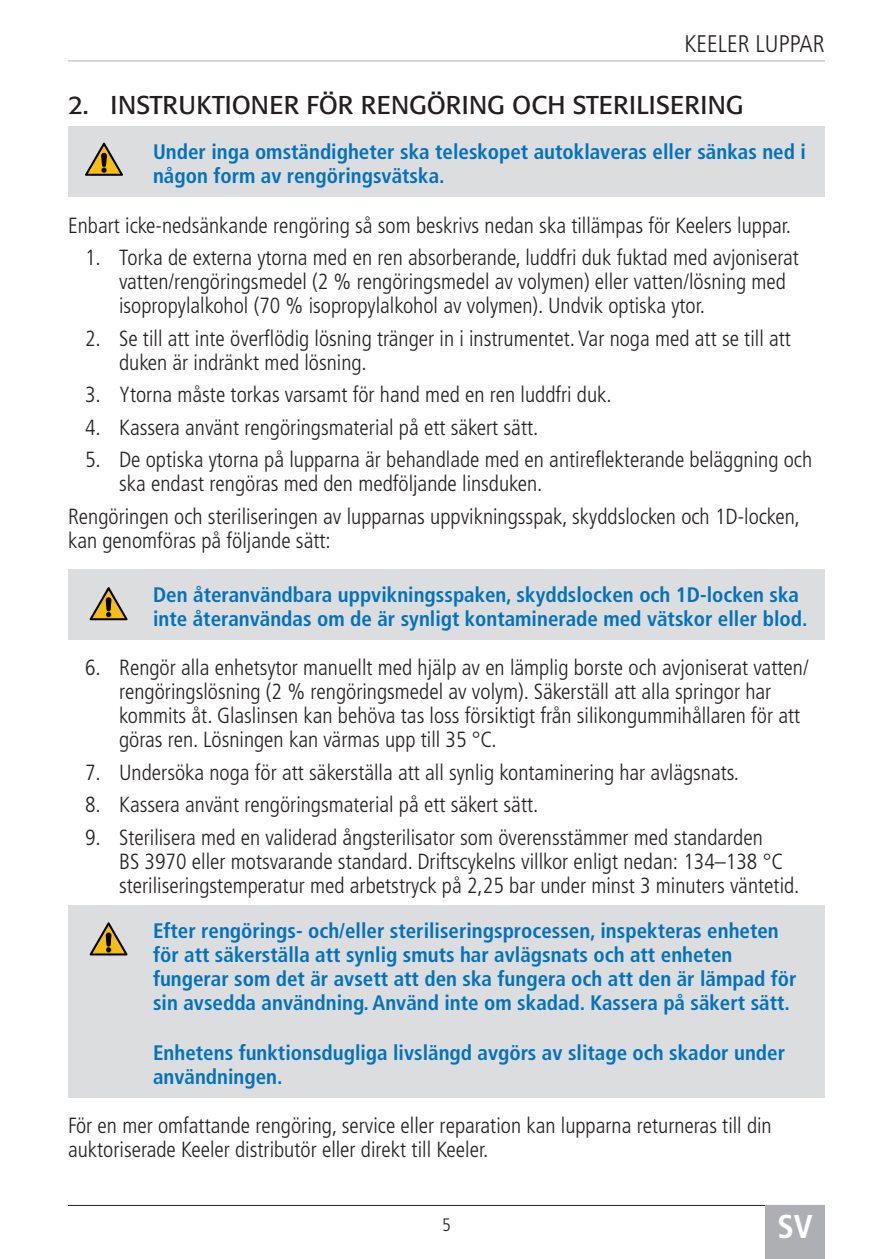
<style>
.page{position:relative;width:893px;height:1259px;background:#fff}
.page>*{position:absolute;margin:0;border:0;box-sizing:border-box;transform-origin:0 0}
.t1{font:700 condensed 33px "Frutiger LT Pro";color:#fff}
.t2{font:25.5px "Formata BQ";color:#231f20}
.t3{font:300 condensed 24px "Frutiger LT Pro";color:#231f20}
.Body_text{font:300 condensed 21.9px/24px "Frutiger LT Pro";color:#231f20}
.Caution_Single{font:700 condensed 21px/24px "Frutiger LT Pro";color:#0372bb}
.Caution_Cont{font:700 condensed 21px/24px "Frutiger LT Pro";color:#0372bb}
.t4{font:300 condensed 18px "Frutiger LT Pro";color:#231f20}
</style>
<div class="page">
<hr style="left:68px;top:1205px;width:757px;height:1px;background:#231f20">
<div style="left:765px;top:1205px;width:60px;height:54px;background:#aeafb3"></div>
<hr style="left:68px;top:60px;width:757px;height:1px;background:#aeafb3">
<div style="left:68px;top:126px;width:757px;height:71px;background:#dcdddf"></div>
<div style="left:68px;top:569px;width:757px;height:70px;background:#dcdddf"></div>
<div style="left:68px;top:905px;width:757px;height:118px;background:#dcdddf"></div>
<div style="left:68px;top:1018px;width:757px;height:79px;background:#dcdddf"></div>
<svg style="left:85px;top:143px;width:38px;height:33px"></svg>
<svg style="left:90px;top:587px;width:38px;height:33px"></svg>
<svg style="left:90px;top:922px;width:38px;height:33px"></svg>
<p class="t3" style="left:684px;top:30px;width:142px">KEELER LUPPAR</p>
<p class="t2" style="left:68px;top:89px;width:677px">2. INSTRUKTIONER FÖR RENGÖRING OCH STERILISERING</p>
<p class="Caution_Single" style="left:153px;top:140px;width:654px">Under inga omständigheter ska teleskopet autoklaveras eller sänkas ned i någon form av rengöringsvätska.</p>
<p class="Body_text" style="left:68px;top:213px;width:725px">Enbart icke-nedsänkande rengöring så som beskrivs nedan ska tillämpas för Keelers luppar.</p>
<p class="Body_text" style="left:119px;top:246px;width:681px;text-indent:-34px">1. Torka de externa ytorna med en ren absorberande, luddfri duk fuktad med avjoniserat vatten/rengöringsmedel (2 % rengöringsmedel av volymen) eller vatten/lösning med isopropylalkohol (70 % isopropylalkohol av volymen). Undvik optiska ytor.</p>
<p class="Body_text" style="left:119px;top:326px;width:673px;text-indent:-34px">2. Se till att inte överflödig lösning tränger in i instrumentet. Var noga med att se till att duken är indränkt med lösning.</p>
<p class="Body_text" style="left:85px;top:383px;width:528px">3. Ytorna måste torkas varsamt för hand med en ren luddfri duk.</p>
<p class="Body_text" style="left:85px;top:415px;width:455px">4. Kassera använt rengöringsmaterial på ett säkert sätt.</p>
<p class="Body_text" style="left:119px;top:448px;width:695px;text-indent:-34px">5. De optiska ytorna på lupparna är behandlade med en antireflekterande beläggning och ska endast rengöras med den medföljande linsduken.</p>
<p class="Body_text" style="left:68px;top:504px;width:734px">Rengöringen och steriliseringen av lupparnas uppvikningsspak, skyddslocken och 1D-locken, kan genomföras på följande sätt:</p>
<p class="Caution_Single" style="left:153px;top:582px;width:656px">Den återanvändbara uppvikningsspaken, skyddslocken och 1D-locken ska inte återanvändas om de är synligt kontaminerade med vätskor eller blod.</p>
<p class="Body_text" style="left:119px;top:656px;width:691px;text-indent:-34px">6. Rengör alla enhetsytor manuellt med hjälp av en lämplig borste och avjoniserat vatten/ rengöringslösning (2 % rengöringsmedel av volym). Säkerställ att alla springor har kommits åt. Glaslinsen kan behöva tas loss försiktigt från silikongummihållaren för att göras ren. Lösningen kan värmas upp till 35 °C.</p>
<p class="Body_text" style="left:85px;top:760px;width:655px">7. Undersöka noga för att säkerställa att all synlig kontaminering har avlägsnats.</p>
<p class="Body_text" style="left:85px;top:793px;width:455px">8. Kassera använt rengöringsmaterial på ett säkert sätt.</p>
<p class="Body_text" style="left:119px;top:825px;width:682px;text-indent:-34px">9. Sterilisera med en validerad ångsterilisator som överensstämmer med standarden<br>BS 3970 eller motsvarande standard. Driftscykelns villkor enligt nedan: 134–138 °C steriliseringstemperatur med arbetstryck på 2,25 bar under minst 3 minuters väntetid.</p>
<p class="Caution_Single" style="left:153px;top:918px;width:645px">Efter rengörings- och/eller steriliseringsprocessen, inspekteras enheten för att säkerställa att synlig smuts har avlägsnats och att enheten fungerar som det är avsett att den ska fungera och att den är lämpad för sin avsedda användning. Använd inte om skadad. Kassera på säkert sätt.</p>
<p class="Caution_Cont" style="left:153px;top:1040px;width:634px">Enhetens funktionsdugliga livslängd avgörs av slitage och skador under användningen.</p>
<p class="Body_text" style="left:68px;top:1113px;width:705px">För en mer omfattande rengöring, service eller reparation kan lupparna returneras till din auktoriserade Keeler distributör eller direkt till Keeler.</p>
<p class="t4" style="left:442px;top:1214px;width:10px">5</p>
<h1 class="t1" style="left:777px;top:1207px;width:37px">SV</h1>
</div>
